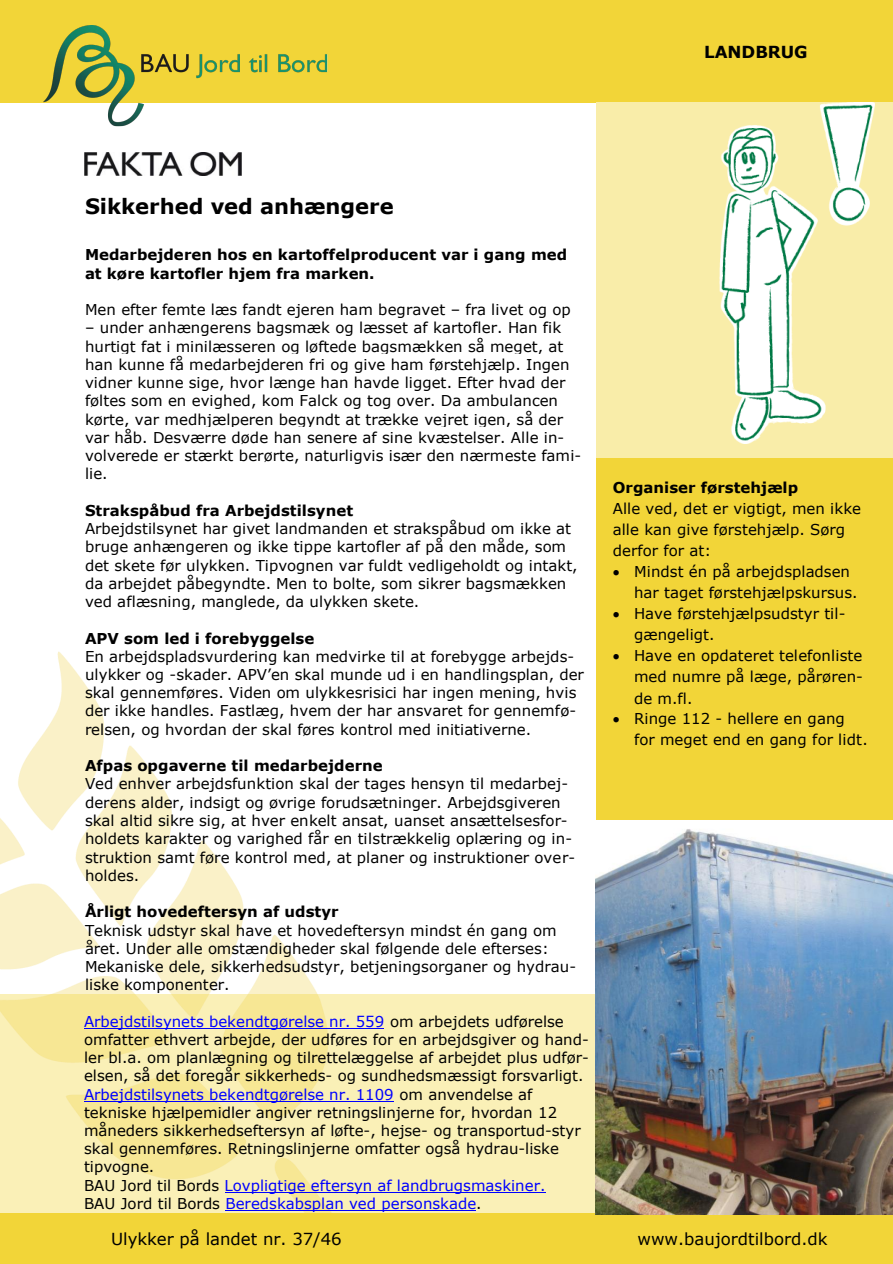
<style>
.page{position:relative;width:893px;height:1264px;background:#fff}
.page>*{position:absolute;margin:0;border:0;box-sizing:border-box;transform-origin:0 0}
.t1{font:700 21px "Verdana";color:#000}
.t2{font:16.5px "Verdana";color:#000}
.t3{font:700 16.5px "Verdana";color:#000}
.t4{font:15px/18.3px "Verdana";color:#000}
.t5{font:700 15px/18.3px "Verdana";color:#000}
.s1{color:#00f}
</style>
<div class="page">
<div style="left:0;top:0;width:892px;height:102px;background:#f2d538"></div>
<img style="left:0;top:651px;width:318px;height:343px">
<div style="left:0;top:1212px;width:892px;height:51px;background:#f2d538"></div>
<div style="left:596px;top:102px;width:296px;height:1111px;background:#f9eda9"></div>
<img style="left:85px;top:152px;width:157px;height:23px">
<img style="left:719px;top:102px;width:156px;height:341px">
<div style="left:595px;top:458px;width:297px;height:362px;background:#f2d538"></div>
<div style="left:0;top:994px;width:595px;height:219px;background:#f2d538;opacity:.36"></div>
<hr style="left:226px;top:1209px;width:250px;height:1px;background:#00f">
<hr style="left:224px;top:1192px;width:321px;height:1px;background:#00f">
<hr style="left:84px;top:1100px;width:309px;height:1px;background:#00f">
<hr style="left:84px;top:1027px;width:300px;height:1px;background:#00f">
<img style="left:595px;top:820px;width:297px;height:393px">
<img style="left:43px;top:25px;width:306px;height:102px">
<p class="t3" style="left:704px;top:42px;width:105px">LANDBRUG</p>
<p class="t1" style="left:85px;top:192px;width:310px">Sikkerhed ved anhængere</p>
<p class="t5" style="left:85px;top:245px;width:484px">Medarbejderen hos en kartoffelproducent var i gang med at køre kartofler hjem fra marken.</p>
<p class="t4" style="left:85px;top:300px;width:487px">Men efter femte læs fandt ejeren ham begravet – fra livet og op</p>
<p class="t4" style="left:85px;top:318px;width:498px">– under anhængerens bagsmæk og læsset af kartofler. Han fik hurtigt fat i minilæsseren og løftede bagsmækken så meget, at han kunne få medarbejderen fri og give ham førstehjælp. Ingen vidner kunne sige, hvor længe han havde ligget. Efter hvad der føltes som en evighed, kom Falck og tog over. Da ambulancen kørte, var medhjælperen begyndt at trække vejret igen, så der var håb. Desværre døde han senere af sine kvæstelser. Alle in&shy;volverede er stærkt berørte, naturligvis især den nærmeste fami&shy;lie.</p>
<p class="t5" style="left:85px;top:500px;width:270px">Strakspåbud fra Arbejdstilsynet</p>
<p class="t4" style="left:85px;top:519px;width:494px">Arbejdstilsynet har givet landmanden et strakspåbud om ikke at bruge anhængeren og ikke tippe kartofler af på den måde, som det skete før ulykken. Tipvognen var fuldt vedligeholdt og intakt, da arbejdet påbegyndte. Men to bolte, som sikrer bagsmækken ved aflæsning, manglede, da ulykken skete.</p>
<p class="t5" style="left:85px;top:628px;width:231px">APV som led i forebyggelse</p>
<p class="t4" style="left:85px;top:646px;width:500px">En arbejdspladsvurdering kan medvirke til at forebygge arbejds&shy;ulykker og -skader. APV’en skal munde ud i en handlingsplan, der skal gennemføres. Viden om ulykkesrisici har ingen mening, hvis der ikke handles. Fastlæg, hvem der har ansvaret for gennemfø&shy;relsen, og hvordan der skal føres kontrol med initiativerne.</p>
<p class="t5" style="left:85px;top:756px;width:299px">Afpas opgaverne til medarbejderne</p>
<p class="t4" style="left:85px;top:774px;width:491px">Ved enhver arbejdsfunktion skal der tages hensyn til medarbej&shy;derens alder, indsigt og øvrige forudsætninger. Arbejdsgiveren skal altid sikre sig, at hver enkelt ansat, uanset ansættelsesfor&shy;holdets karakter og varighed får en tilstrækkelig oplæring og in&shy;struktion samt føre kontrol med, at planer og instruktioner over&shy;holdes.</p>
<p class="t5" style="left:85px;top:901px;width:255px">Årligt hovedeftersyn af udstyr</p>
<p class="t4" style="left:85px;top:920px;width:473px">Teknisk udstyr skal have et hovedeftersyn mindst én gang om året. Under alle omstændigheder skal følgende dele efterses:</p>
<p class="t4" style="left:85px;top:956px;width:492px">Mekaniske dele, sikkerhedsudstyr, betjeningsorganer og hydrau&shy;liske komponenter.</p>
<p class="t4" style="left:84px;top:1011px;width:506px"><span class="s1">Arbejdstilsynets bekendtgørelse nr. 559</span> om arbejdets udførelse omfatter ethvert arbejde, der udføres for en arbejdsgiver og hand&shy;ler bl.a. om planlægning og tilrettelæggelse af arbejdet plus udfør&shy;elsen, så det foregår sikkerheds- og sundhedsmæssigt forsvarligt.<br><span class="s1">Arbejdstilsynets bekendtgørelse nr. 1109</span> om anvendelse af tekniske hjælpemidler angiver retningslinjerne for, hvordan 12 måneders sikkerhedseftersyn af løfte-, hejse- og transportud-styr skal gennemføres. Retningslinjerne omfatter også hydrau-liske tipvogne.<br>BAU Jord til Bords <span class="s1">Lovpligtige eftersyn af landbrugsmaskiner.<br></span>BAU Jord til Bords <span class="s1">Beredskabsplan ved personskade</span>.</p>
<p class="t5" style="left:612px;top:478px;width:187px">Organiser førstehjælp</p>
<p class="t4" style="left:612px;top:497px;width:250px;line-height:21px">Alle ved, det er vigtigt, men ikke alle kan give førstehjælp. Sørg derfor for at:</p>
<p class="t4" style="left:634px;top:561px;width:225px;line-height:20.9px;text-indent:-21px">• Mindst én på arbejdspladsen har taget førstehjælpskursus.</p>
<p class="t4" style="left:634px;top:602px;width:213px;line-height:21px;text-indent:-21px">• Have førstehjælpsudstyr til&shy;gængeligt.</p>
<p class="t4" style="left:634px;top:644px;width:230px;line-height:21.1px;text-align:justify;text-indent:-21px">• Have en opdateret telefonliste med numre på læge, pårøren&shy;de m.fl.</p>
<p class="t4" style="left:634px;top:707px;width:235px;line-height:21px;text-indent:-21px">• Ringe 112 - hellere en gang for meget end en gang for lidt.</p>
<p class="t2" style="left:111px;top:1227px;width:232px">Ulykker på landet nr. 37/46</p>
<p class="t2" style="left:637px;top:1227px;width:192px">www.baujordtilbord.dk</p>
</div>
